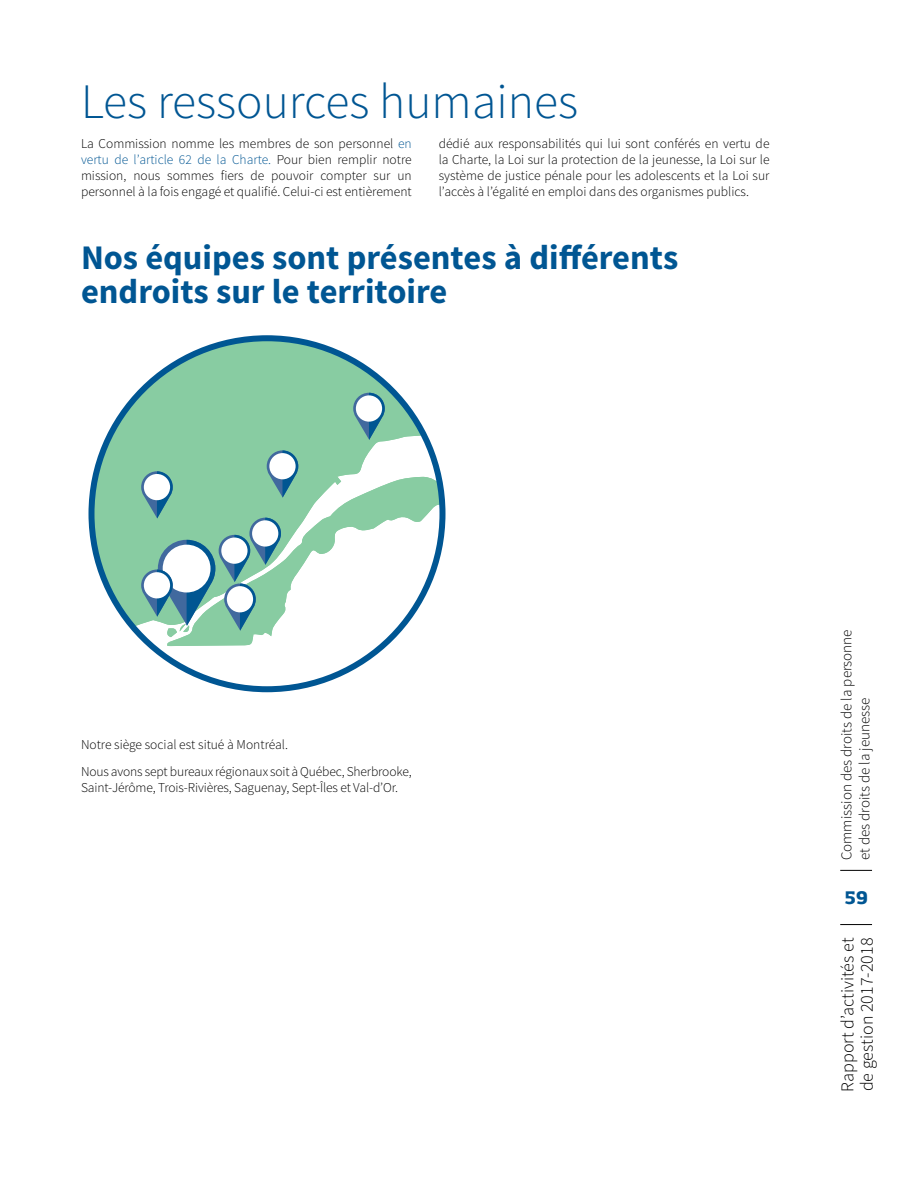
<style>
.page{position:relative;width:918px;height:1188px;background:#fff}
.page>*{position:absolute;margin:0;border:0;box-sizing:border-box;transform-origin:0 0}
.t1{font:300 49.5px "Source Sans Pro";color:#005693}
.t2{font:700 34.5px/34.5px "Source Sans Pro";color:#005693}
.t3{font:300 18px/19.5px "Source Sans Pro";color:#000}
.t4{font:900 18px "Amazing Grotesk";color:#005693}
.t5{font:300 15px/18px "Source Sans Pro";color:#000}
.t6{font:300 13.5px/16.2px "Source Sans Pro";letter-spacing:-.01em;color:#000;text-align:justify}
.s1{color:#005693}
</style>
<div class="page">
<hr style="left:840px;top:870px;width:32px;height:1px;background:#000">
<hr style="left:840px;top:924px;width:32px;height:1px;background:#000">
<svg style="left:92px;top:338px;width:347px;height:291px;fill:#88cca2"></svg>
<svg style="left:167px;top:477px;width:275px;height:169px"></svg>
<svg style="left:429px;top:446px;width:10px;height:26px"></svg>
<svg style="left:353px;top:393px;width:37px;height:47px"></svg>
<div style="left:356px;top:395px;width:26px;height:27px;background:#fff;border-radius:50%"></div>
<svg style="left:141px;top:450px;width:163px;height:187px"></svg>
<div style="left:221px;top:538px;width:27px;height:26px;background:#fff;border-radius:50%"></div>
<h2 class="t1" style="left:81px;top:72px;width:499px">Les ressources humaines</h2>
<p class="t6" style="left:81px;top:135px;width:332px">La Commission nomme les membres de son personnel <span class="s1">en vertu de l’article 62 de la Charte.</span> Pour bien remplir notre mission, nous sommes fiers de pouvoir compter sur un personnel à la fois engagé et qualifié. Celui-ci est entièrement</p>
<p class="t6" style="left:439px;top:135px;width:332px">dédié aux responsabilités qui lui sont conférés en vertu de la Charte, la Loi sur la protection de la jeunesse, la Loi sur le système de justice pénale pour les adolescents et la Loi sur l’accès à l’égalité en emploi dans des organismes publics.</p>
<h3 class="t2" style="left:81px;top:241px;width:599px">Nos équipes sont présentes à différents endroits sur le territoire</h3>
<p class="t6" style="left:81px;top:736px;width:209px">Notre siège social est situé à Montréal.</p>
<p class="t6" style="left:81px;top:763px;width:332px">Nous avons sept bureaux régionaux soit à Québec, Sherbrooke,<br>Saint-Jérôme, Trois-Rivières, Saguenay, Sept-Îles et Val-d’Or.</p>
<p class="t5" style="left:838px;top:860px;width:232px;rotate:-90deg">Commission des droits de la personne et des droits de la jeunesse</p>
<h3 class="t4" style="left:845px;top:886px;width:25px">59</h3>
<h3 class="t3" style="left:838px;top:1092px;width:155px;rotate:-90deg">Rapport d’activités et de gestion 2017-2018</h3>
</div>
